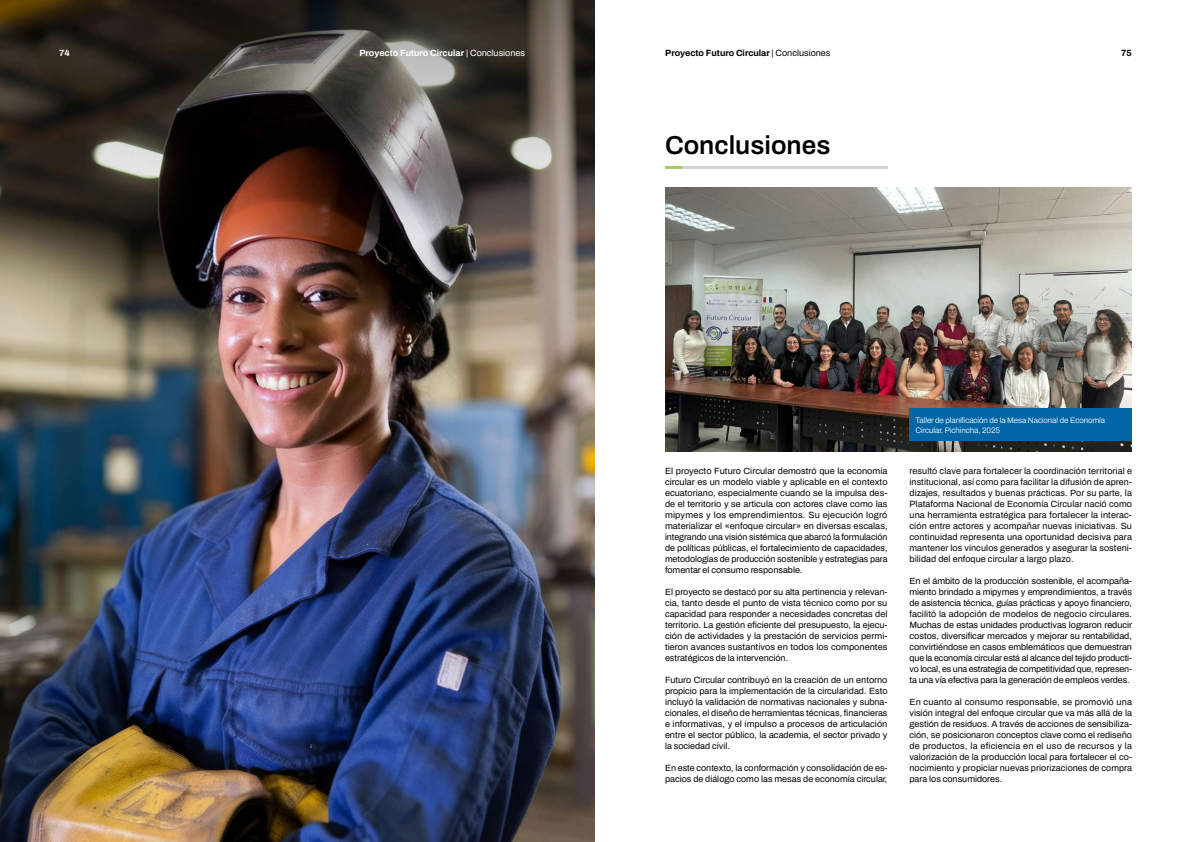
<style>
.page{position:relative;width:1190px;height:842px;background:#fff}
.page>*{position:absolute;margin:0;border:0;box-sizing:border-box;transform-origin:0 0}
.t1{font:600 26px "Archivo";color:#000}
.t2{font:9px/11px "Archivo";color:#000;text-align:justify}
.t3{font:700 9px "Archivo";color:#fff}
.t4{font:700 9px "Archivo";color:#000}
.t5{font:300 8px/10px "Archivo";letter-spacing:-.01em;color:#fff}
.s1{font-weight:400}
</style>
<div class="page">
<img style="left:0;top:0;width:595px;height:842px">
<hr style="left:665px;top:166px;width:17px;height:3px;background:#a3cf62">
<hr style="left:682px;top:166px;width:206px;height:3px;background:#d1d3d4">
<img style="left:665px;top:188px;width:467px;height:264px">
<div style="left:910px;top:408px;width:222px;height:33px;background:#0066a6"></div>
<p class="t3" style="left:59px;top:46px;width:12px">74</p>
<p class="t3" style="left:359px;top:46px;width:167px">Proyecto Futuro Circular <span class="s1">| Conclusiones</span></p>
<p class="t4" style="left:665px;top:46px;width:167px">Proyecto Futuro Circular <span class="s1">| Conclusiones</span></p>
<p class="t4" style="left:1121px;top:46px;width:12px">75</p>
<h1 class="t1" style="left:665px;top:126px;width:167px">Conclusiones</h1>
<p class="t2" style="left:665px;top:465px;width:224px">El proyecto Futuro Circular demostró que la economía circular es un modelo viable y aplicable en el contexto ecuatoriano, especialmente cuando se la impulsa des&shy;de el territorio y se articula con actores clave como las mipymes y los emprendimientos. Su ejecución logró materializar el «enfoque circular» en diversas escalas, integrando una visión sistémica que abarcó la formulación de políticas públicas, el fortalecimiento de capacidades, metodologías de producción sostenible y estrategias para fomentar el consumo responsable.</p>
<p class="t2" style="left:665px;top:586px;width:224px">El proyecto se destacó por su alta pertinencia y relevan&shy;cia, tanto desde el punto de vista técnico como por su capacidad para responder a necesidades concretas del territorio. La gestión eficiente del presupuesto, la ejecu&shy;ción de actividades y la prestación de servicios permi&shy;tieron avances sustantivos en todos los componentes estratégicos de la intervención.</p>
<p class="t2" style="left:665px;top:674px;width:224px">Futuro Circular contribuyó en la creación de un entorno propicio para la implementación de la circularidad. Esto incluyó la validación de normativas nacionales y subna&shy;cionales, el diseño de herramientas técnicas, financieras e informativas, y el impulso a procesos de articulación entre el sector público, la academia, el sector privado y la sociedad civil.</p>
<p class="t2" style="left:665px;top:762px;width:224px">En este contexto, la conformación y consolidación de es&shy;pacios de diálogo como las mesas de economía circular,</p>
<p class="t5" style="left:916px;top:415px;width:191px">Taller de planificación de la Mesa Nacional de Economía<br>Circular. Pichincha, 2025</p>
<p class="t2" style="left:910px;top:465px;width:224px">resultó clave para fortalecer la coordinación territorial e institucional, así como para facilitar la difusión de apren&shy;dizajes, resultados y buenas prácticas. Por su parte, la Plataforma Nacional de Economía Circular nació como una herramienta estratégica para fortalecer la interac&shy;ción entre actores y acompañar nuevas iniciativas. Su continuidad representa una oportunidad decisiva para mantener los vínculos generados y asegurar la sosteni&shy;bilidad del enfoque circular a largo plazo.</p>
<p class="t2" style="left:910px;top:575px;width:224px">En el ámbito de la producción sostenible, el acompaña&shy;miento brindado a mipymes y emprendimientos, a través de asistencia técnica, guías prácticas y apoyo financiero, facilitó la adopción de modelos de negocio circulares.<br>Muchas de estas unidades productivas lograron reducir costos, diversificar mercados y mejorar su rentabilidad, convirtiéndose en casos emblemáticos que demuestran que la economía circular está al alcance del tejido producti&shy;vo local, es una estrategia de competitividad que, represen&shy;ta una vía efectiva para la generación de empleos verdes.</p>
<p class="t2" style="left:910px;top:696px;width:224px">En cuanto al consumo responsable, se promovió una visión integral del enfoque circular que va más allá de la gestión de residuos. A través de acciones de sensibiliza&shy;ción, se posicionaron conceptos clave como el rediseño de productos, la eficiencia en el uso de recursos y la valorización de la producción local para fortalecer el co&shy;nocimiento y propiciar nuevas priorizaciones de compra para los consumidores.</p>
</div>
